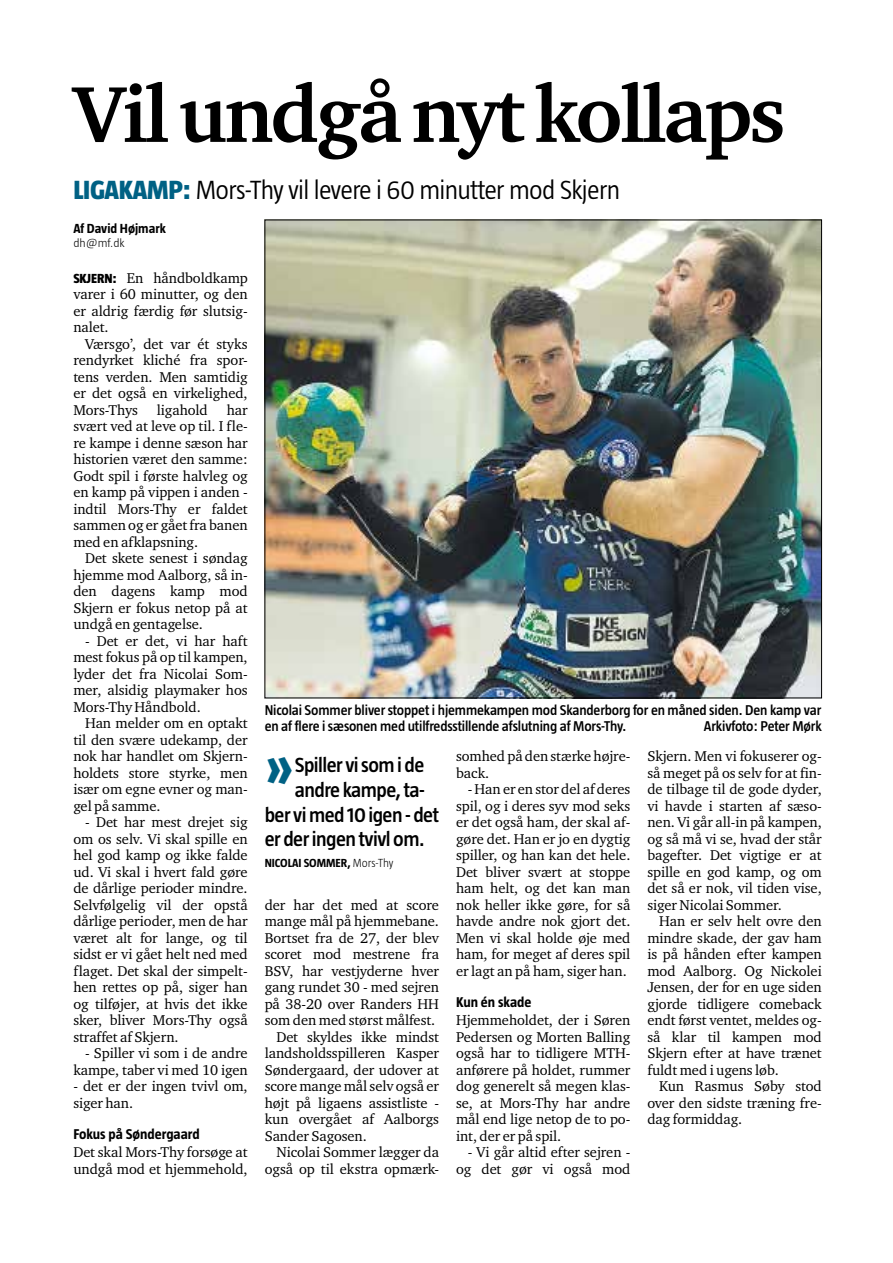
<style>
.page{position:relative;width:893px;height:1263px;background:#fff}
.page>*{position:absolute;margin:0;border:0;box-sizing:border-box;transform-origin:0 0}
.t1{font:700 81px "Charter ITC Std";letter-spacing:-.035em;color:#000}
.t2{font:800 54.45px "Taz";color:#006184;scale:.91 1}
.t3{font:300 27px "Taz";letter-spacing:-.025em;color:#000}
.t4{font:600 21px "Taz";letter-spacing:-.025em;color:#000}
.t5{font:14.55px/16.5px "Charter ITC Std";letter-spacing:-.005em;color:#000;text-align:justify}
.t6{font:600 14.55px/16.5px "Taz";letter-spacing:-.01em;color:#000}
.t7{font:700 14.55px "Taz";color:#000}
.t8{font:700 13.5px "Taz";color:#000}
.t9{font:700 12px "Taz";color:#000}
.t10{font:300 12px "Taz";color:#000;scale:1.06 1}
.s1{font-weight:800;color:#006184}
.s2{font-family:"Taz";font-weight:800;font-size:13.5px}
.s3{font-weight:300}
</style>
<div class="page">
<img style="left:267px;top:222px;width:553px;height:474px">
<h1 class="t1" style="left:73px;top:64px;width:714px">Vil undgå nyt kollaps</h1>
<h3 class="t3" style="left:73px;top:174px;width:548px"><span class="s1">LIGAKAMP:</span> Mors-Thy vil levere i 60 minutter mod Skjern</h3>
<p class="t8" style="left:73px;top:221px;width:94px">Af David Højmark</p>
<p class="t10" style="left:73px;top:237px;width:50px">dh@mf.dk</p>
<p class="t5" style="left:73px;top:269px;width:176px"><span class="s2">SKJERN:</span> En håndboldkamp varer i 60 minutter, og den er aldrig færdig før slutsig&shy;nalet.</p>
<p class="t5" style="left:73px;top:335px;width:176px;text-indent:12px">Værsgo’, det var ét styks rendyrket kliché fra spor&shy;tens verden. Men samtidig er det også en virkelighed, Mors-Thys</p>
<p class="t5" style="left:73px;top:401px;width:176px;text-indent:153px">har svært ved at leve op til. I fle&shy;re kampe i denne sæson har historien været den samme:<br>Godt spil i første halvleg og en kamp på vippen i anden - indtil Mors-Thy er faldet sammen og er gået fra banen med en afklapsning.</p>
<p class="t5" style="left:73px;top:550px;width:176px;text-indent:12px">Det skete senest i søndag hjemme mod Aalborg, så in&shy;den dagens kamp mod Skjern er fokus netop på at undgå en gentagelse.</p>
<p class="t5" style="left:73px;top:632px;width:176px;text-indent:12px">- Det er det, vi har haft mest fokus på op til kampen, lyder det fra Nicolai Som&shy;mer, alsidig playmaker hos Mors-Thy Håndbold.</p>
<p class="t5" style="left:73px;top:715px;width:176px;text-indent:12px">Han melder om en optakt til den svære udekamp, der nok har handlet om Skjern&shy;holdets store styrke, men især om egne evner og man&shy;gel på samme.</p>
<p class="t5" style="left:73px;top:814px;width:176px;text-indent:12px">- Det har mest drejet sig om os selv. Vi skal spille en hel god kamp og ikke falde ud. Vi skal i hvert fald gøre de dårlige perioder mindre.<br>Selvfølgelig vil der opstå dårlige perioder, men de har været alt for lange, og til sidst er vi gået helt ned med flaget. Det skal der simpelt&shy;hen rettes op på, siger han og tilføjer, at hvis det ikke sker, bliver Mors-Thy også straffet af Skjern.</p>
<p class="t5" style="left:73px;top:1045px;width:176px;text-align:right">- Spiller vi som i de andre kampe, taber vi med 10 igen</p>
<p class="t5" style="left:73px;top:1078px;width:176px">- det er der ingen tvivl om, siger han.</p>
<p class="t7" style="left:73px;top:1126px;width:128px">Fokus på Søndergaard</p>
<p class="t5" style="left:73px;top:1144px;width:176px">Det skal Mors-Thy forsøge at undgå mod et hjemmehold,</p>
<p class="t5" style="left:157px;top:401px;width:52px">ligahold</p>
<p class="t6" style="left:265px;top:702px;width:558px">Nicolai Sommer bliver stoppet i hjemmekampen mod Skanderborg for en måned siden. Den kamp var en af flere i sæsonen med utilfredsstillende afslutning af Mors-Thy.</p>
<p class="t6" style="left:704px;top:718px;width:119px">Arkivfoto: Peter Mørk</p>
<h2 class="t2" style="left:265px;top:737px;width:33px">»</h2>
<h3 class="t4" style="left:295px;top:753px;width:131px">Spiller vi som i de</h3>
<h3 class="t4" style="left:295px;top:778px;width:131px">andre kampe, ta-</h3>
<h3 class="t4" style="left:265px;top:803px;width:176px">ber vi med 10 igen - det</h3>
<h3 class="t4" style="left:265px;top:827px;width:161px">er der ingen tvivl om.</h3>
<p class="t9" style="left:265px;top:856px;width:130px">NICOLAI SOMMER, <span class="s3">Mors-Thy</span></p>
<p class="t5" style="left:265px;top:896px;width:176px">der har det med at score</p>
<p class="t5" style="left:265px;top:913px;width:176px">mange mål på hjemmebane.</p>
<p class="t5" style="left:265px;top:929px;width:176px">Bortset fra de 27, der blev</p>
<p class="t5" style="left:265px;top:946px;width:176px">scoret mod mestrene fra</p>
<p class="t5" style="left:265px;top:962px;width:176px">BSV, har vestjyderne hver</p>
<p class="t5" style="left:265px;top:979px;width:176px">gang rundet 30 - med sejren</p>
<p class="t5" style="left:265px;top:995px;width:176px">på 38-20 over Randers HH</p>
<p class="t5" style="left:265px;top:1012px;width:172px">som den med størst målfest.</p>
<p class="t5" style="left:276px;top:1028px;width:164px">Det skyldes ikke mindst</p>
<p class="t5" style="left:265px;top:1045px;width:176px">landsholdsspilleren Kasper</p>
<p class="t5" style="left:265px;top:1061px;width:176px">Søndergaard, der udover at</p>
<p class="t5" style="left:265px;top:1078px;width:176px">score mange mål selv også er</p>
<p class="t5" style="left:265px;top:1094px;width:176px">højt på ligaens assistliste -</p>
<p class="t5" style="left:265px;top:1111px;width:176px">kun overgået af Aalborgs</p>
<p class="t5" style="left:265px;top:1127px;width:104px">Sander Sagosen.</p>
<p class="t5" style="left:276px;top:1144px;width:164px">Nicolai Sommer lægger da</p>
<p class="t5" style="left:265px;top:1160px;width:176px">også op til ekstra opmærk-</p>
<p class="t5" style="left:456px;top:748px;width:176px">somhed på den stærke højre&shy;back.</p>
<p class="t5" style="left:456px;top:781px;width:176px;text-indent:12px">- Han er en stor del af deres spil, og i deres syv mod seks er det også ham, der skal af&shy;gøre det. Han er jo en dygtig spiller, og han kan det hele.<br>Det bliver svært at stoppe ham helt, og det kan man nok heller ikke gøre, for så havde andre nok gjort det.<br>Men vi skal holde øje med ham, for meget af deres spil er lagt an på ham, siger han.</p>
<p class="t7" style="left:456px;top:994px;width:77px">Kun én skade</p>
<p class="t5" style="left:456px;top:1012px;width:176px">Hjemmeholdet, der i Søren Pedersen og Morten Balling også har to tidligere MTH&shy;anførere på holdet, rummer dog generelt så megen klas&shy;se, at Mors-Thy har andre mål end lige netop de to po&shy;int, der er på spil.</p>
<p class="t5" style="left:456px;top:1144px;width:176px;text-align:right">- Vi går altid efter sejren - og det gør vi også mod</p>
<p class="t5" style="left:647px;top:748px;width:176px">Skjern. Men vi fokuserer og&shy;så meget på os selv for at fin&shy;de tilbage til de gode dyder, vi havde i starten af sæso&shy;nen. Vi går all-in på kampen, og så må vi se, hvad der står bagefter. Det vigtige er at spille en god kamp, og om det så er nok, vil tiden vise, siger Nicolai Sommer.</p>
<p class="t5" style="left:647px;top:913px;width:176px;text-indent:12px">Han er selv helt ovre den mindre skade, der gav ham is på hånden efter kampen mod Aalborg. Og Nickolei Jensen, der for en uge siden gjorde tidligere comeback endt først ventet, meldes og&shy;så klar til kampen mod Skjern efter at have trænet fuldt med i ugens løb.</p>
<p class="t5" style="left:647px;top:1078px;width:176px;text-indent:12px">Kun Rasmus Søby stod over den sidste træning fre&shy;dag formiddag.</p>
</div>
